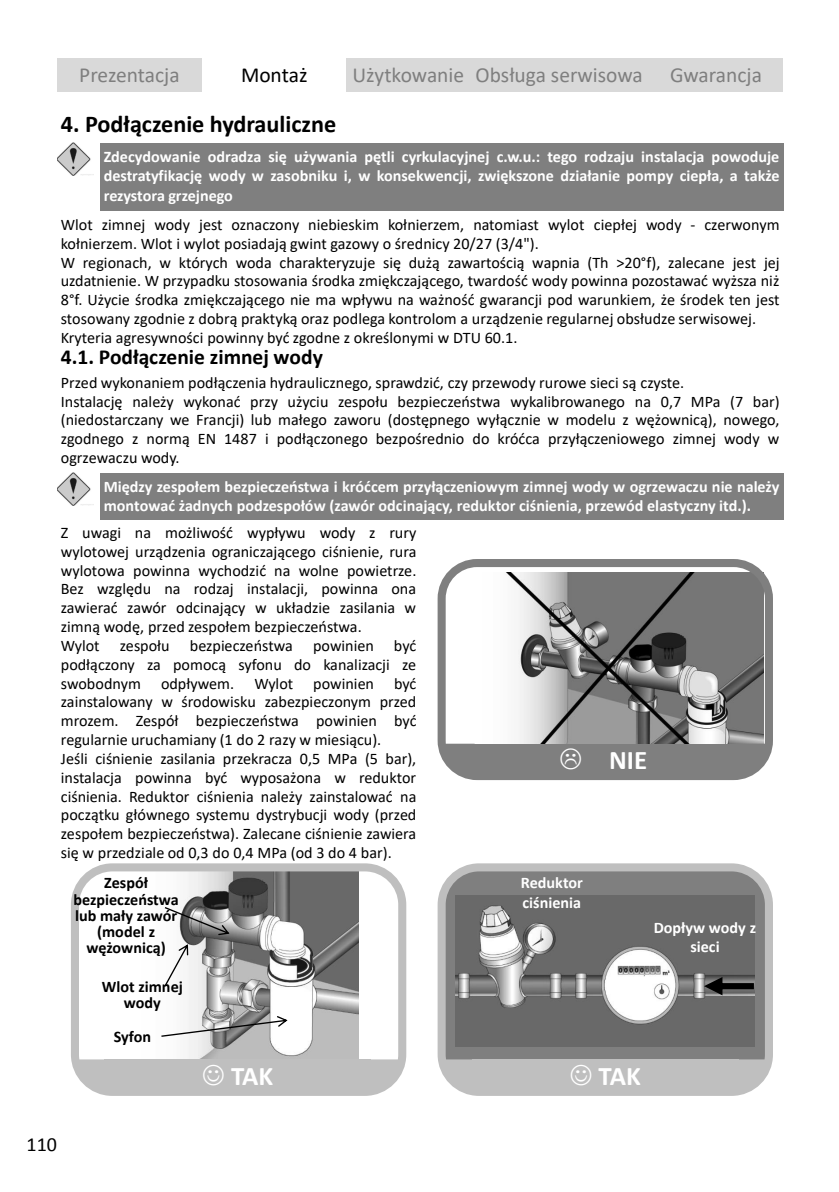
<style>
.page{position:relative;width:839px;height:1192px;background:#fff}
.page>*{position:absolute;margin:0;border:0;box-sizing:border-box;transform-origin:0 0}
.t1{font:700 27px "Calibri";color:#fff}
.t2{font:700 24.2px "Calibri";color:#000}
.t3{font:21.4px "Calibri";color:#7f7f7f}
.t4{font:700 21.4px "Calibri";color:#000}
.t5{font:21.4px "Calibri";color:#000}
.t6{font:20px "Calibri";color:#000}
.t7{font:16.2px/18.8px "Calibri";color:#000}
.t8{font:700 16.2px/19.4px "Calibri";color:#fff}
.t9{font:700 16.2px/16.2px "Calibri";color:#000;text-align:center}
</style>
<div class="page">
<div style="left:441px;top:867px;width:327px;height:224px;background:#7f7f7f;border-radius:37px"></div>
<div style="left:437px;top:863px;width:335px;height:232px;border:8px solid #bfbfbf;border-radius:37px"></div>
<img style="left:455px;top:895px;width:299px;height:150px">
<img style="left:100px;top:872px;width:258px;height:187px">
<img style="left:451px;top:572px;width:312px;height:171px">
<div style="left:57px;top:58px;width:145px;height:34px;background:#d9d9d9"></div>
<div style="left:346px;top:58px;width:124px;height:34px;background:#d9d9d9"></div>
<div style="left:470px;top:58px;width:178px;height:34px;background:#d9d9d9"></div>
<div style="left:648px;top:58px;width:135px;height:34px;background:#d9d9d9"></div>
<div style="left:100px;top:143px;width:683px;height:67px;background:#7f7f7f"></div>
<img style="left:57px;top:143px;width:37px;height:33px">
<div style="left:100px;top:472px;width:683px;height:47px;background:#7f7f7f"></div>
<img style="left:57px;top:472px;width:37px;height:33px">
<div style="left:71px;top:863px;width:335px;height:232px;border:8px solid #bfbfbf;border-radius:37px"></div>
<div style="left:105px;top:1059px;width:266px;height:32px;background:#bfbfbf"></div>
<svg style="left:371px;top:1059px;width:31px;height:32px"></svg>
<svg style="left:75px;top:1059px;width:30px;height:32px"></svg>
<div style="left:472px;top:1059px;width:266px;height:32px;background:#bfbfbf"></div>
<svg style="left:738px;top:1059px;width:31px;height:32px"></svg>
<svg style="left:443px;top:1059px;width:29px;height:32px"></svg>
<div style="left:470px;top:743px;width:266px;height:33px;background:#7f7f7f"></div>
<svg style="left:709px;top:743px;width:54px;height:28px"></svg>
<svg style="left:446px;top:743px;width:55px;height:28px"></svg>
<div style="left:437px;top:559px;width:335px;height:221px;border:8px solid #7f7f7f;border-radius:35px"></div>
<svg style="left:165px;top:906px;width:64px;height:29px"></svg>
<svg style="left:164px;top:944px;width:24px;height:42px"></svg>
<svg style="left:161px;top:1015px;width:126px;height:21px"></svg>
<svg style="left:703px;top:976px;width:50px;height:19px"></svg>
<h3 class="t3" style="left:79px;top:66px;width:102px">Prezentacja</h3>
<h3 class="t5" style="left:241px;top:66px;width:68px">Montaż</h3>
<h3 class="t3" style="left:352px;top:66px;width:292px">Użytkowanie Obsługa serwisowa</h3>
<h3 class="t3" style="left:669px;top:66px;width:93px">Gwarancja</h3>
<h2 class="t2" style="left:61px;top:114px;width:277px">4. Podłączenie hydrauliczne</h2>
<p class="t8" style="left:104px;top:148px;width:677px;text-align:justify">Zdecydowanie odradza się używania pętli cyrkulacyjnej c.w.u.: tego rodzaju instalacja powoduje destratyfikację wody w zasobniku i, w konsekwencji, zwiększone działanie pompy ciepła, a także rezystora grzejnego</p>
<p class="t7" style="left:61px;top:216px;width:720px">Wlot zimnej wody jest oznaczony niebieskim kołnierzem, natomiast wylot ciepłej wody - czerwonym kołnierzem. Wlot i wylot posiadają gwint gazowy o średnicy 20/27 (3/4").<br>W regionach, w których woda charakteryzuje się dużą zawartością wapnia (Th &gt;20°f), zalecane jest jej uzdatnienie. W przypadku stosowania środka zmiękczającego, twardość wody powinna pozostawać wyższa niż 8°f. Użycie środka zmiękczającego nie ma wpływu na ważność gwarancji pod warunkiem, że środek ten jest stosowany zgodnie z dobrą praktyką oraz podlega kontrolom a urządzenie regularnej obsłudze serwisowej.<br>Kryteria agresywności powinny być zgodne z określonymi w DTU 60.1.</p>
<h3 class="t4" style="left:61px;top:348px;width:263px">4.1. Podłączenie zimnej wody</h3>
<p class="t7" style="left:61px;top:374px;width:720px">Przed wykonaniem podłączenia hydraulicznego, sprawdzić, czy przewody rurowe sieci są czyste.<br>Instalację należy wykonać przy użyciu zespołu bezpieczeństwa wykalibrowanego na 0,7 MPa (7 bar) (niedostarczany we Francji) lub małego zaworu (dostępnego wyłącznie w modelu z wężownicą), nowego, zgodnego z normą EN 1487 i podłączonego bezpośrednio do króćca przyłączeniowego zimnej wody w ogrzewaczu wody.</p>
<p class="t8" style="left:104px;top:478px;width:677px">Między zespołem bezpieczeństwa i króćcem przyłączeniowym zimnej wody w ogrzewaczu nie należy montować żadnych podzespołów (zawór odcinający, reduktor ciśnienia, przewód elastyczny itd.).</p>
<p class="t7" style="left:61px;top:524px;width:357px">Z uwagi na możliwość wypływu wody z rury wylotowej urządzenia ograniczającego ciśnienie, rura wylotowa powinna wychodzić na wolne powietrze.<br>Bez względu na rodzaj instalacji, powinna ona zawierać zawór odcinający w układzie zasilania w zimną wodę, przed zespołem bezpieczeństwa.<br>Wylot</p>
<p class="t7" style="left:61px;top:637px;width:357px;text-align:justify;text-indent:252px">powinien być podłączony za pomocą syfonu do kanalizacji ze swobodnym</p>
<p class="t7" style="left:120px;top:637px;width:174px">zespołu bezpieczeństwa</p>
<p class="t7" style="left:61px;top:675px;width:357px;text-indent:100px">odpływem. Wylot powinien być zainstalowany w środowisku zabezpieczonym przed mrozem. Zespół bezpieczeństwa powinien być regularnie uruchamiany (1 do 2 razy w miesiącu).<br>Jeśli ciśnienie zasilania przekracza 0,5 MPa (5 bar), instalacja powinna być wyposażona w reduktor ciśnienia. Reduktor ciśnienia należy zainstalować na początku głównego systemu dystrybucji wody (przed zespołem bezpieczeństwa). Zalecane ciśnienie zawiera się w przedziale od 0,3 do 0,4 MPa (od 3 do 4 bar).</p>
<h1 class="t1" style="left:609px;top:748px;width:40px">NIE</h1>
<p class="t9" style="left:73px;top:876px;width:107px">Zespół bezpieczeństwa lub mały zawór (model z wężownicą)</p>
<p class="t9" style="left:102px;top:979px;width:82px">Wlot zimnej wody</p>
<p class="t9" style="left:114px;top:1029px;width:39px">Syfon</p>
<p class="t6" style="left:27px;top:1131px;width:32px">110</p>
<p class="t8" style="left:520px;top:874px;width:63px">Reduktor ciśnienia</p>
<p class="t8" style="left:653px;top:919px;width:104px;text-align:center">Dopływ wody z sieci</p>
<h1 class="t1" style="left:231px;top:1064px;width:44px">TAK</h1>
<h1 class="t1" style="left:598px;top:1064px;width:44px">TAK</h1>
</div>
